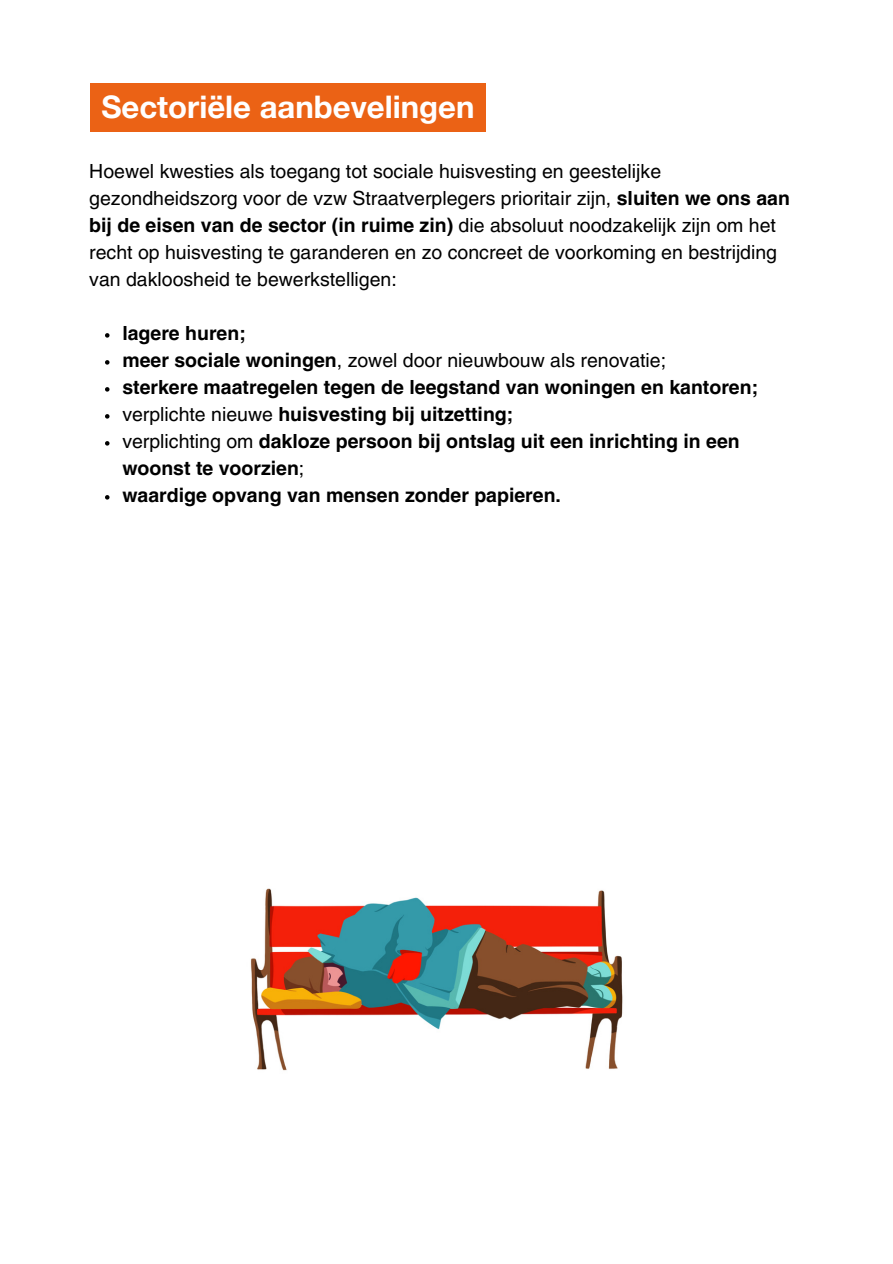
<style>
.page{position:relative;width:893px;height:1264px;background:#fff}
.page>*{position:absolute;margin:0;border:0;box-sizing:border-box;transform-origin:0 0}
.t1{font:700 31.05px "Helvetica Neue";color:#fff}
.t2{font:19.5px/27px "Helvetica LT Pro";color:#000}
.t3{font:700 19.5px/27px "Helvetica LT Pro";color:#000}
.s1{font-weight:700}
.s2{font-weight:400}
</style>
<div class="page">
<svg style="left:105px;top:333px;width:4px;height:4px"></svg>
<svg style="left:105px;top:360px;width:4px;height:4px"></svg>
<svg style="left:105px;top:387px;width:4px;height:4px"></svg>
<svg style="left:105px;top:414px;width:4px;height:4px"></svg>
<svg style="left:105px;top:441px;width:4px;height:4px"></svg>
<svg style="left:105px;top:495px;width:4px;height:4px"></svg>
<div style="left:90px;top:83px;width:395px;height:48px;background:#eb6215"></div>
<img style="left:250px;top:888px;width:373px;height:183px">
<p class="t1" style="left:101px;top:88px;width:374px">Sectoriële aanbevelingen</p>
<p class="t2" style="left:89px;top:159px;width:702px">Hoewel kwesties als toegang tot sociale huisvesting en geestelijke gezondheidszorg voor de vzw Straatverplegers prioritair zijn, <span class="s1">sluiten we ons aan bij de eisen van de sector (in ruime zin)</span> die absoluut noodzakelijk zijn om het recht op huisvesting te garanderen en zo concreet de voorkoming en bestrijding van dakloosheid te bewerkstelligen:</p>
<p class="t3" style="left:122px;top:321px;width:125px">lagere huren;</p>
<p class="t2" style="left:122px;top:348px;width:545px"><span class="s1">meer sociale woningen</span>, zowel door nieuwbouw als renovatie;</p>
<p class="t3" style="left:122px;top:375px;width:637px">sterkere maatregelen tegen de leegstand van woningen en kantoren;</p>
<p class="t3" style="left:122px;top:402px;width:392px"><span class="s2">verplichte nieuwe</span> huisvesting bij uitzetting;</p>
<p class="t3" style="left:122px;top:429px;width:618px"><span class="s2">verplichting om</span> dakloze persoon bij ontslag uit een inrichting in een woonst te voorzien<span class="s2">;</span></p>
<p class="t3" style="left:122px;top:483px;width:440px">waardige opvang van mensen zonder papieren.</p>
</div>
